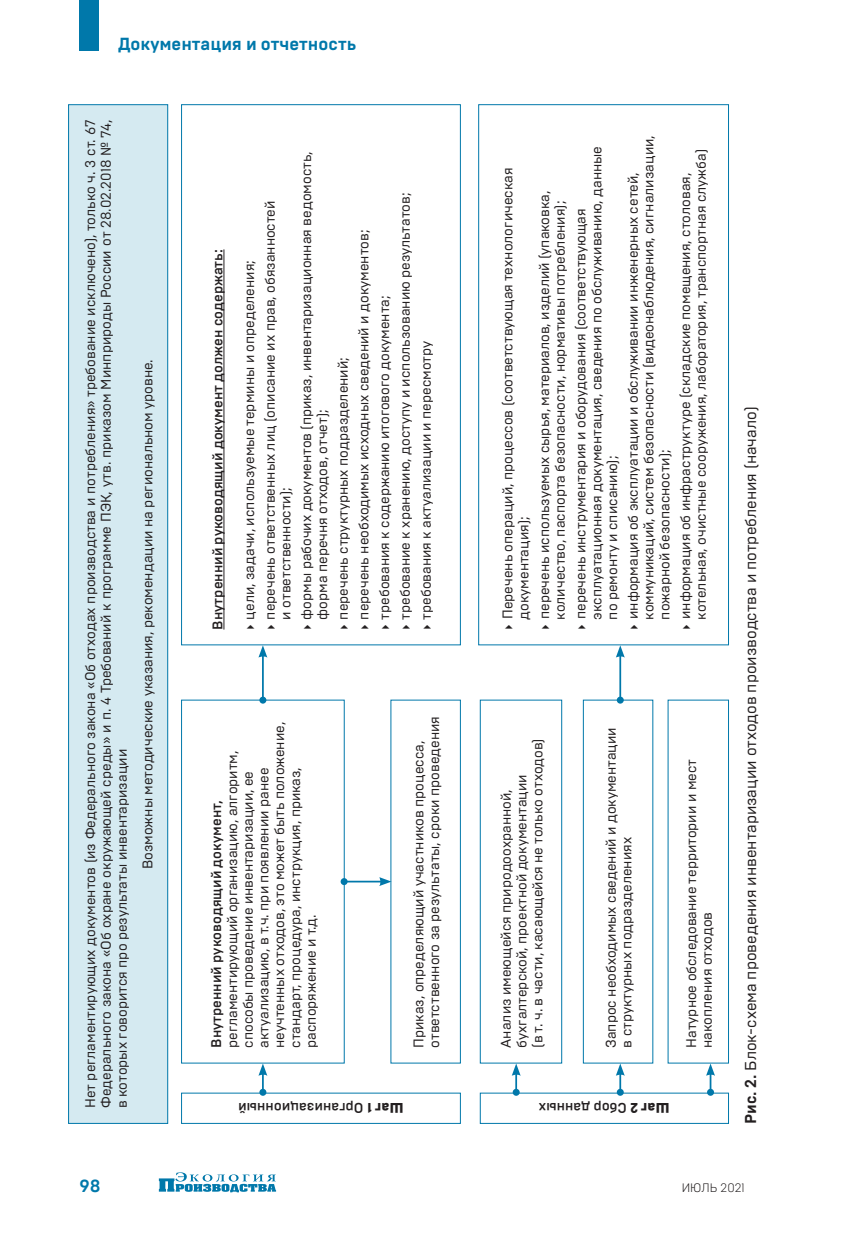
<style>
.page{position:relative;width:844px;height:1241px;background:#fff}
.page>*{position:absolute;margin:0;border:0;box-sizing:border-box;transform-origin:0 0}
.t1{font:700 17.5px "Brutal Type";color:#0078aa}
.Подпись_к_рисунку{font:15.75px "Brutal Type";color:#231f20}
.Текст_таблицы{font:14px/15.8px "Brutal Type";color:#231f20}
.Текст_таблицы-2{font:500 14px "Brutal Type";color:#231f20}
.t2{font:300 12.25px "Brutal Type";color:#231f20}
.s1{font-family:"Kazimir Text";font-weight:700}
.s2{font-weight:500}
.s3{font-weight:900}
.s4{font-weight:700}
</style>
<div class="page">
<div style="left:181px;top:699px;width:163px;height:364px;border:1px solid #0078aa"></div>
<hr style="left:223px;top:249px;width:1px;height:380px;background:#231f20">
<div style="left:181px;top:104px;width:279px;height:541px;border:1px solid #0078aa"></div>
<div style="left:478px;top:104px;width:250px;height:541px;border:1px solid #0078aa"></div>
<div style="left:479px;top:699px;width:83px;height:364px;border:1px solid #0078aa"></div>
<div style="left:582px;top:699px;width:71px;height:364px;border:1px solid #0078aa"></div>
<hr style="left:262px;top:654px;width:2px;height:46px;background:#0078aa">
<div style="left:259px;top:696px;width:7px;height:7px;background:#0078aa;border-radius:50%"></div>
<svg style="left:258px;top:645px;width:9px;height:12px"></svg>
<hr style="left:262px;top:1072px;width:2px;height:20px;background:#0078aa">
<div style="left:259px;top:1088px;width:7px;height:7px;background:#0078aa;border-radius:50%"></div>
<svg style="left:258px;top:1063px;width:9px;height:12px"></svg>
<hr style="left:515px;top:1072px;width:2px;height:20px;background:#0078aa">
<svg style="left:512px;top:1088px;width:7px;height:7px"></svg>
<svg style="left:511px;top:1063px;width:9px;height:12px"></svg>
<hr style="left:619px;top:1072px;width:2px;height:20px;background:#0078aa">
<svg style="left:616px;top:1088px;width:7px;height:7px"></svg>
<svg style="left:615px;top:1063px;width:9px;height:12px"></svg>
<hr style="left:619px;top:654px;width:2px;height:46px;background:#0078aa">
<svg style="left:616px;top:696px;width:7px;height:7px"></svg>
<svg style="left:615px;top:645px;width:9px;height:12px"></svg>
<hr style="left:709px;top:1072px;width:2px;height:20px;background:#0078aa">
<svg style="left:706px;top:1088px;width:7px;height:7px"></svg>
<svg style="left:705px;top:1063px;width:9px;height:12px"></svg>
<hr style="left:344px;top:880px;width:38px;height:2px;background:#0078aa">
<div style="left:340px;top:878px;width:7px;height:7px;background:#0078aa;border-radius:50%"></div>
<svg style="left:379px;top:877px;width:12px;height:8px"></svg>
<div style="left:69px;top:105px;width:99px;height:1018px;background:#d5eaf1"></div>
<div style="left:68px;top:104px;width:100px;height:1019px;border:1px solid #0078aa"></div>
<svg style="left:159px;top:1172px;width:117px;height:20px"></svg>
<div style="left:79px;top:0;width:20px;height:51px;background:#0078aa"></div>
<p class="t1" style="left:118px;top:34px;width:239px">Документация и отчетность</p>
<p class="Текст_таблицы" style="left:82px;top:1107px;width:989px;text-align:justify;rotate:-90deg">Нет регламентирующих документов (из Федерального закона «Об отходах производства и потребления» требование исключено), только ч. 3 ст. 67<br>Федерального закона «Об охране окружающей среды» и п. 4 Требований к программе ПЭК, утв. приказом Минприроды России от 28.02.2018 № 74, в которых говорится про результаты инвентаризации</p>
<p class="Текст_таблицы" style="left:139px;top:868px;width:511px;rotate:-90deg">Возможны методические указания, рекомендации на региональном уровне.</p>
<p class="Текст_таблицы" style="left:298px;top:619px;width:469px;text-indent:-10px;rotate:-90deg"><span class="s1">▸</span> формы рабочих документов (приказ, инвентаризационная ведомость, форма перечня отходов, отчет);</p>
<p class="Текст_таблицы" style="left:262px;top:619px;width:420px;text-indent:-10px;rotate:-90deg"><span class="s1">▸</span> перечень ответственных лиц (описание их прав, обязанностей и ответственности);</p>
<p class="Текст_таблицы-2" style="left:209px;top:629px;width:381px;rotate:-90deg">Внутренний руководящий документ должен содержать:</p>
<p class="Текст_таблицы" style="left:241px;top:629px;width:370px;rotate:-90deg"><span class="s1">▸</span> цели, задачи, используемые термины и определения;</p>
<p class="Текст_таблицы" style="left:335px;top:629px;width:273px;rotate:-90deg"><span class="s1">▸</span> перечень структурных подразделений;</p>
<p class="Текст_таблицы" style="left:355px;top:629px;width:401px;rotate:-90deg"><span class="s1">▸</span> перечень необходимых исходных сведений и документов;</p>
<p class="Текст_таблицы" style="left:376px;top:629px;width:335px;rotate:-90deg"><span class="s1">▸</span> требования к содержанию итогового документа;</p>
<p class="Текст_таблицы" style="left:397px;top:629px;width:438px;rotate:-90deg"><span class="s1">▸</span> требование к хранению, доступу и использованию результатов;</p>
<p class="Текст_таблицы" style="left:418px;top:629px;width:290px;rotate:-90deg"><span class="s1">▸</span> требования к актуализации и пересмотру</p>
<p class="Текст_таблицы" style="left:208px;top:1047px;width:327px;rotate:-90deg"><span class="s2">Внутренний руководящий документ, </span>регламентирующий организацию, алгоритм, способы проведение инвентаризации, ее актуализацию, в т.ч. при появлении ранее неучтенных отходов, это может быть положение, стандарт, процедура, инструкция, приказ, распоряжение и т.д.</p>
<p class="Текст_таблицы" style="left:410px;top:1047px;width:333px;rotate:-90deg">Приказ, определяющий участников процесса, ответственного за результаты, сроки проведения</p>
<p class="Текст_таблицы" style="left:572px;top:619px;width:475px;text-indent:-10px;rotate:-90deg"><span class="s1">▸</span> перечень инструментария и оборудования (соответствующая эксплуатационная документация, сведения по обслуживанию, данные по ремонту и списанию);</p>
<p class="Текст_таблицы" style="left:625px;top:619px;width:485px;text-indent:-10px;rotate:-90deg"><span class="s1">▸</span> информация об эксплуатации и обслуживании инженерных сетей, коммуникаций, систем безопасности (видеонаблюдения, сигнализации, пожарной безопасности);</p>
<p class="Текст_таблицы" style="left:677px;top:619px;width:472px;text-indent:-10px;rotate:-90deg"><span class="s1">▸</span> информация об инфраструктуре (складские помещения, столовая, котельная, очистные сооружения, лаборатория, транспортная служба)</p>
<p class="Текст_таблицы" style="left:499px;top:619px;width:453px;text-indent:-10px;rotate:-90deg"><span class="s1">▸</span> Перечень операций, процессов (соответствующая технологическая документация);</p>
<p class="Текст_таблицы" style="left:536px;top:629px;width:440px;text-align:center;rotate:-90deg"><span class="s1">▸</span> перечень используемых сырья, материалов, изделий (упаковка, количество, паспорта безопасности, нормативы потребления);</p>
<p class="Текст_таблицы" style="left:498px;top:1047px;width:311px;rotate:-90deg">Анализ имеющейся природоохранной, бухгалтерской, проектной документации<br>(в т. ч. в части, касающейся не только отходов)</p>
<p class="Текст_таблицы" style="left:603px;top:1047px;width:322px;rotate:-90deg">Запрос необходимых сведений и документации в структурных подразделениях</p>
<p class="Текст_таблицы" style="left:683px;top:1047px;width:290px;rotate:-90deg">Натурное обследование территории и мест накопления отходов</p>
<p class="Текст_таблицы-2" style="left:403px;top:1115px;width:167px;rotate:-180deg"><span class="s3">Шаг 1</span> Организационный</p>
<p class="Текст_таблицы-2" style="left:669px;top:1115px;width:132px;rotate:-180deg"><span class="s3">Шаг 2</span> Сбор данных</p>
<p class="Подпись_к_рисунку" style="left:740px;top:1123px;width:718px;rotate:-90deg"><span class="s4">Рис. 2.</span> Блок-схема проведения инвентаризации отходов производства и потребления (начало)</p>
<p class="t1" style="left:79px;top:1175px;width:23px">98</p>
<p class="t2" style="left:681px;top:1180px;width:64px">ИЮЛЬ 2021</p>
</div>
